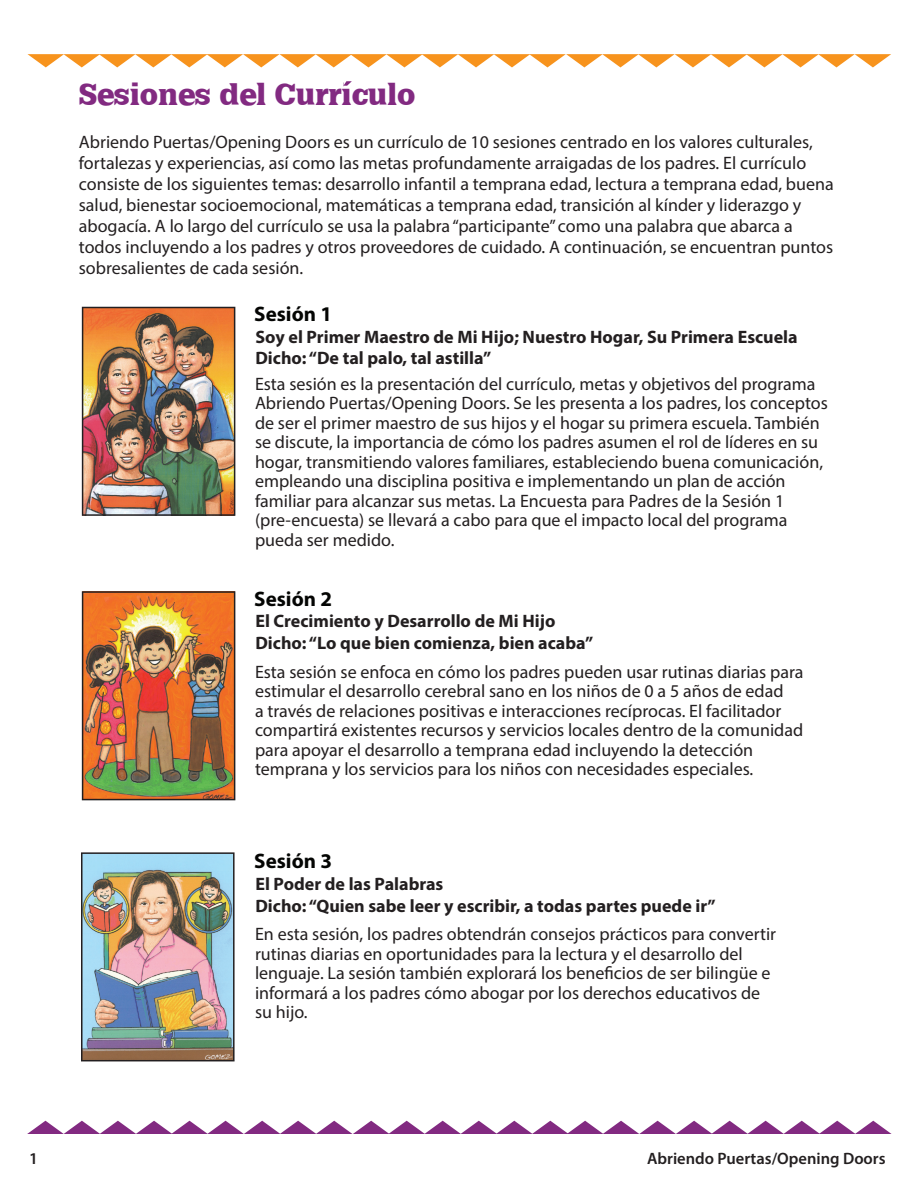
<style>
.page{position:relative;width:918px;height:1188px;background:#fff}
.page>*{position:absolute;margin:0;border:0;box-sizing:border-box;transform-origin:0 0}
.t1{font:900 30px "Latinia";color:#822a81}
.t2{font:700 21px "Myriad Pro";color:#040503}
.t3{font:18px/19.5px "Myriad Pro";color:#231f20}
.t4{font:700 18px/21.6px "Myriad Pro";color:#231f20}
.t5{font:600 16.5px "Myriad Pro";color:#231f20}
</style>
<div class="page">
<svg style="left:27px;top:1121px;width:865px;height:13px"></svg>
<svg style="left:27px;top:54px;width:864px;height:13px"></svg>
<img style="left:82px;top:307px;width:153px;height:209px">
<img style="left:82px;top:591px;width:153px;height:209px">
<img style="left:81px;top:852px;width:154px;height:209px">
<svg style="left:344px;top:81px;width:8px;height:5px"></svg>
<h1 class="t1" style="left:79px;top:76px;width:338px">Sesiones del Curriculo</h1>
<p class="t3" style="left:79px;top:131px;width:756px;line-height:21.1px">Abriendo Puertas/Opening Doors es un currículo de 10 sesiones centrado en los valores culturales, fortalezas y experiencias, así como las metas profundamente arraigadas de los padres. El currículo consiste de los siguientes temas: desarrollo infantil a temprana edad, lectura a temprana edad, buena salud, bienestar socioemocional, matemáticas a temprana edad, transición al kínder y liderazgo y abogacía. A lo largo del currículo se usa la palabra “participante” como una palabra que abarca a todos incluyendo a los padres y otros proveedores de cuidado. A continuación, se encuentran puntos sobresalientes de cada sesión.</p>
<p class="t2" style="left:254px;top:300px;width:79px">Sesión 1</p>
<p class="t4" style="left:255px;top:325px;width:544px">Soy el Primer Maestro de Mi Hijo; Nuestro Hogar, Su Primera Escuela<br>Dicho: “De tal palo, tal astilla”</p>
<p class="t3" style="left:255px;top:374px;width:574px">Esta sesión es la presentación del currículo, metas y objetivos del programa Abriendo Puertas/Opening Doors. Se les presenta a los padres, los conceptos de ser el primer maestro de sus hijos y el hogar su primera escuela. También se discute, la importancia de cómo los padres asumen el rol de líderes en su hogar, transmitiendo valores familiares, estableciendo buena comunicación, empleando una disciplina positiva e implementando un plan de acción familiar para alcanzar sus metas. La Encuesta para Padres de la Sesión 1 (pre-encuesta) se llevará a cabo para que el impacto local del programa pueda ser medido.</p>
<p class="t2" style="left:254px;top:585px;width:79px">Sesión 2</p>
<p class="t4" style="left:255px;top:610px;width:340px">El Crecimiento y Desarrollo de Mi Hijo<br>Dicho: “Lo que bien comienza, bien acaba”</p>
<p class="t3" style="left:255px;top:662px;width:550px">Esta sesión se enfoca en cómo los padres pueden usar rutinas diarias para estimular el desarrollo cerebral sano en los niños de 0 a 5 años de edad<br>a través de relaciones positivas e interacciones recíprocas. El facilitador compartirá existentes recursos y servicios locales dentro de la comunidad para apoyar el desarrollo a temprana edad incluyendo la detección temprana y los servicios para los niños con necesidades especiales.</p>
<p class="t2" style="left:254px;top:848px;width:79px">Sesión 3</p>
<p class="t4" style="left:255px;top:873px;width:462px">El Poder de las Palabras<br>Dicho: “Quien sabe leer y escribir, a todas partes puede ir”</p>
<p class="t3" style="left:255px;top:924px;width:523px">En esta sesión, los padres obtendrán consejos prácticos para convertir rutinas diarias en oportunidades para la lectura y el desarrollo del lenguaje. La sesión también explorará los beneficios de ser bilingüe e informará a los padres cómo abogar por los derechos educativos de su hijo.</p>
<p class="t5" style="left:29px;top:1148px;width:10px">1</p>
<p class="t5" style="left:647px;top:1148px;width:240px">Abriendo Puertas/Opening Doors</p>
</div>
